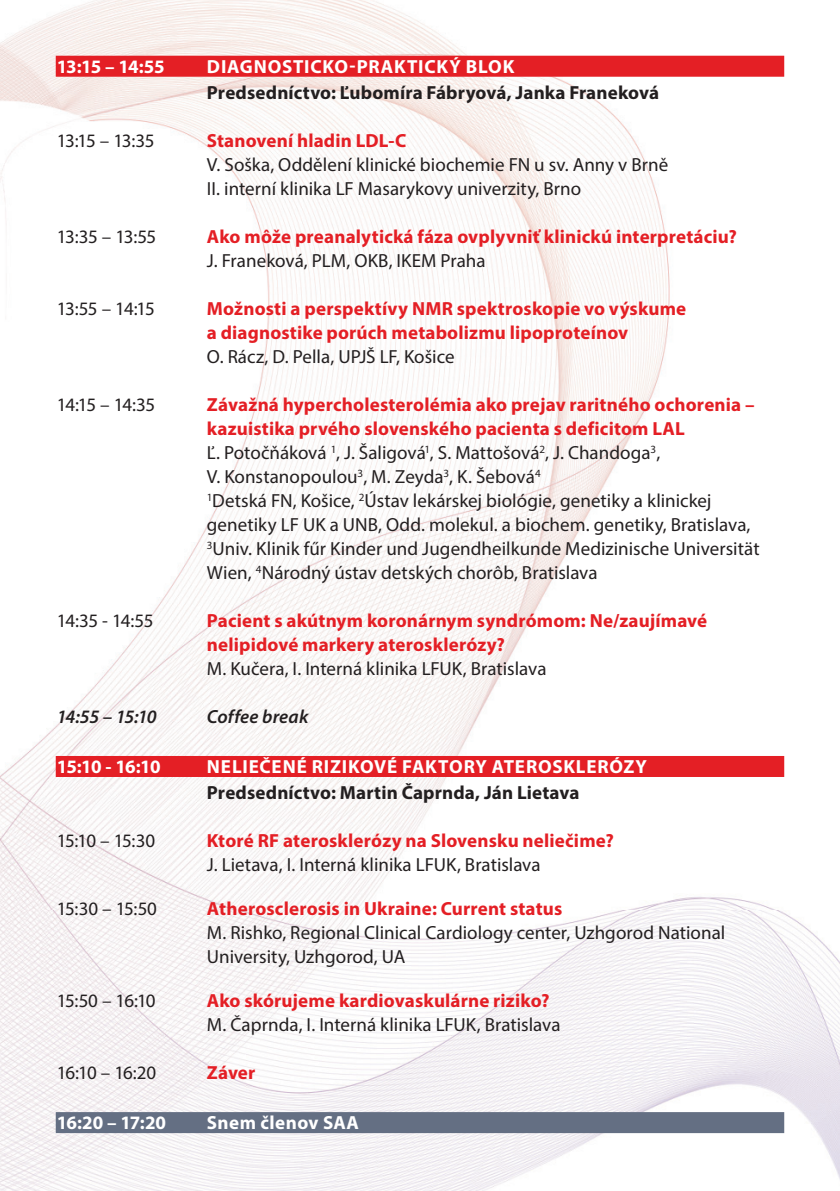
<style>
.page{position:relative;width:840px;height:1191px;background:#fff}
.page>*{position:absolute;margin:0;border:0;box-sizing:border-box;transform-origin:0 0}
.t1{font:19px/24px "Myriad Pro";color:#231f20}
.t2{font:700 19px/24px "Myriad Pro";letter-spacing:.01em;color:#e41f25}
.t3{font:700 19px "Myriad Pro";letter-spacing:.035em;color:#fff}
.t4{font:700 19px "Myriad Pro";letter-spacing:.005em;color:#231f20}
.t5{font:italic 600 19px "Myriad Pro";letter-spacing:.005em;color:#231f20}
.s1{font-weight:700;color:#e41f25}
</style>
<div class="page">
<img style="left:0;top:0;width:785px;height:910px">
<img style="left:0;top:910px;width:839px;height:281px">
<div style="left:56px;top:56px;width:727px;height:21px;background:#e41f25"></div>
<div style="left:56px;top:756px;width:727px;height:21px;background:#e41f25"></div>
<div style="left:56px;top:1112px;width:727px;height:21px;background:#646f83"></div>
<p class="t3" style="left:57px;top:54px;width:109px">13:15 – 14:55</p>
<p class="t3" style="left:207px;top:54px;width:309px">DIAGNOSTICKO-PRAKTICKÝ BLOK</p>
<p class="t4" style="left:207px;top:80px;width:453px">Predsedníctvo: Ľubomíra Fábryová, Janka Franeková</p>
<p class="t1" style="left:57px;top:128px;width:99px">13:15 – 13:35</p>
<p class="t2" style="left:207px;top:128px;width:201px">Stanovení hladin LDL-C</p>
<p class="t1" style="left:207px;top:152px;width:462px">V. Soška, Oddě lení klinické biochemie FN u sv. Anny v Brně<br>II. interní klinika LF Masarykovy univerzity, Brno</p>
<p class="t1" style="left:57px;top:224px;width:101px">13:35 – 13:55</p>
<p class="t2" style="left:207px;top:224px;width:531px">Ako môže preanalytická fáza ovplyvniť klinickú interpretáciu?</p>
<p class="t1" style="left:207px;top:248px;width:280px">J. Franeková, PLM, OKB, IKEM Praha</p>
<p class="t1" style="left:57px;top:296px;width:99px">13:55 – 14:15</p>
<p class="t2" style="left:207px;top:296px;width:480px">Možnosti a perspektívy NMR spektroskopie vo výskume a diagnostike porúch metabolizmu lipoproteínov</p>
<p class="t1" style="left:207px;top:344px;width:249px">O. Rácz, D. Pella, UPJŠ LF, Košice</p>
<p class="t1" style="left:57px;top:392px;width:100px">14:15 – 14:35</p>
<p class="t1" style="left:207px;top:392px;width:554px"><span class="s1">Závažná hypercholesterolémia ako prejav raritného ochorenia – kazuistika prvého slovenského pacienta s deficitom LAL<br></span>Ľ. Potočňáková <sup>1</sup>, J. Šaligová<sup>1</sup>, S. Mattošová<sup>2</sup>, J. Chandoga<sup>3</sup>,<br>V. Konstanopoulou<sup>3</sup>, M. Zeyda<sup>3</sup>, K. Šebová<sup>4<br>1</sup>Detská FN, Košice, <sup>2</sup>Ústav lekárskej biológie, genetiky a klinickej genetiky LF UK a UNB, Odd. molekul. a biochem. genetiky, Bratislava, <sup>3</sup>Univ. Klinik fűr Kinder und Jugendheilkunde Medizinische Universität Wien, <sup>4</sup>Národný ústav detských chorôb, Bratislava</p>
<p class="t1" style="left:57px;top:608px;width:98px">14:35 - 14:55</p>
<p class="t2" style="left:207px;top:608px;width:501px">Pacient s akútnym koronárnym syndrómom: Ne/zaujímavé nelipidové markery aterosklerózy?</p>
<p class="t1" style="left:207px;top:656px;width:341px">M. Kučera, I. Interná klinika LFUK, Bratislava</p>
<p class="t5" style="left:57px;top:704px;width:101px">14:55 – 15:10</p>
<p class="t5" style="left:207px;top:704px;width:103px">Coffee break</p>
<p class="t3" style="left:57px;top:754px;width:105px">15:10 - 16:10</p>
<p class="t3" style="left:207px;top:754px;width:441px">NELIEČENÉ RIZIKOVÉ FAKTORY ATEROSKLERÓZY</p>
<p class="t4" style="left:207px;top:780px;width:374px">Predsedníctvo: Martin Čaprnda, Ján Lietava</p>
<p class="t1" style="left:57px;top:828px;width:100px">15:10 – 15:30</p>
<p class="t2" style="left:207px;top:828px;width:408px">Ktoré RF aterosklerózy na Slovensku neliečime?</p>
<p class="t1" style="left:207px;top:852px;width:335px">J. Lietava, I. Interná klinika LFUK, Bratislava</p>
<p class="t1" style="left:57px;top:896px;width:102px">15:30 – 15:50</p>
<p class="t2" style="left:207px;top:896px;width:357px">Atherosclerosis in Ukraine: Current status</p>
<p class="t1" style="left:207px;top:920px;width:519px">M. Rishko, Regional Clinical Cardiology center, Uzhgorod National<br>University, Uzhgorod, UA</p>
<p class="t1" style="left:57px;top:988px;width:100px">15:50 – 16:10</p>
<p class="t2" style="left:207px;top:988px;width:344px">Ako skórujeme kardiovaskulárne riziko?</p>
<p class="t1" style="left:207px;top:1012px;width:355px">M. Čaprnda, I. Interná klinika LFUK, Bratislava</p>
<p class="t1" style="left:57px;top:1060px;width:101px">16:10 – 16:20</p>
<p class="t2" style="left:207px;top:1060px;width:50px">Záver</p>
<p class="t3" style="left:57px;top:1110px;width:111px">16:20 – 17:20</p>
<p class="t3" style="left:207px;top:1110px;width:154px">Snem členov SAA</p>
</div>
